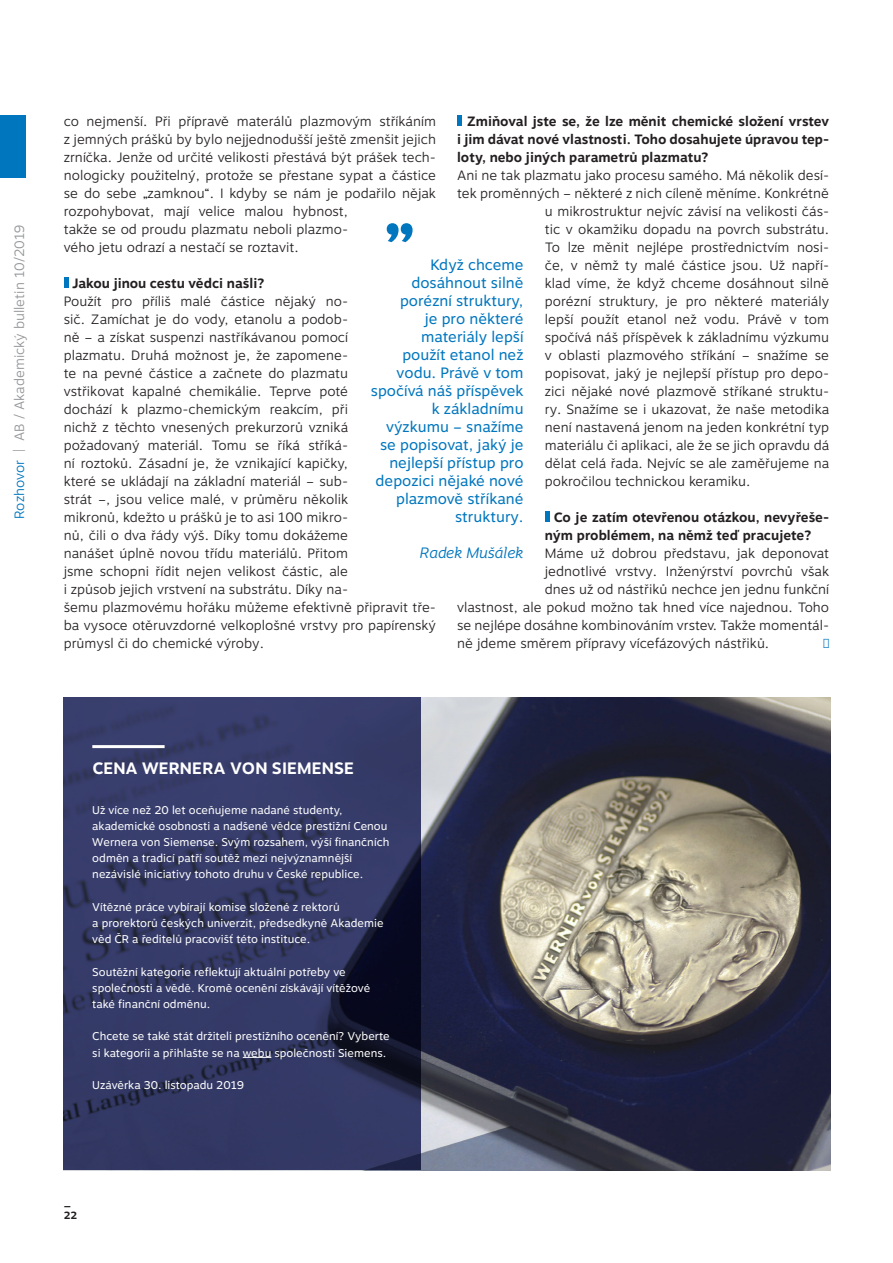
<style>
.page{position:relative;width:893px;height:1263px;background:#fff}
.page>*{position:absolute;margin:0;border:0;box-sizing:border-box;transform-origin:0 0}
.Mezititulek{font:700 16.5px "Motiva Sans";letter-spacing:.01em;color:#fff}
.Chleba{font:15px/18px "Motiva Sans";color:#0076be;text-align:right}
.Chleba-2{font:italic 300 15px "Motiva Sans";color:#0076be}
.Otázka{font:300 13.5px/18px "Motiva Sans";color:#231f20}
.Otázka-2{font:700 13.5px/18px "Motiva Sans";color:#231f20;text-align:justify}
.t1{font:300 13.5px "Motiva Sans";color:#939598}
.Chleba-3{font:11.25px/16.2px "Motiva Sans";color:#fff}
.t2{font:700 10.5px "Motiva Sans";color:#231f20}
.s1{color:#0076be}
</style>
<div class="page">
<img style="left:421px;top:697px;width:409px;height:473px">
<div style="left:0;top:116px;width:26px;height:62px;background:#0076be"></div>
<div style="left:457px;top:115px;width:5px;height:11px;background:#0076be"></div>
<hr style="left:545px;top:511px;width:4px;height:11px;background:#0076be">
<hr style="left:64px;top:277px;width:4px;height:11px;background:#0076be">
<svg style="left:387px;top:223px;width:26px;height:19px"></svg>
<svg style="left:64px;top:697px;width:357px;height:473px;background:#313661"></svg>
<svg style="left:243px;top:1057px;width:28px;height:1px"></svg>
<hr style="left:92px;top:745px;width:73px;height:3px;background:#fff">
<p class="t1" style="left:9px;top:519px;width:296px;rotate:-90deg"><span class="s1">Rozhovor</span> | AB / Akademický bulletin 10/2019</p>
<p class="Otázka" style="left:64px;top:112px;width:374px">co nejmenší. Při přípravě materálů plazmovým stříkáním z jemných prášků by bylo nejjednodušší ještě zmenšit jejich zrníčka. Jenže od určité velikosti přestává být prášek tech&shy;nologicky použitelný, protože se přestane sypat a částice se do sebe „zamknou“. I kdyby se nám je podařilo nějak rozpohybovat, mají velice malou hybnost,<br>takže se od proudu plazmatu neboli plazmo-<br>vého jetu odrazí a nestačí se roztavit.</p>
<p class="Otázka-2" style="left:72px;top:275px;width:194px">Jakou jinou cestu vědci našli?</p>
<p class="Otázka" style="left:64px;top:292px;width:374px">Použít pro příliš malé částice nějaký no-<br>sič. Zamíchat je do vody, etanolu a podob-<br>ně – a získat suspenzi nastříkávanou pomocí<br>plazmatu. Druhá možnost je, že zapomene-<br>te na pevné částice a začnete do plazmatu<br>vstřikovat kapalné chemikálie. Teprve poté<br>dochází k plazmo-‑chemickým reakcím, při<br>nichž z těchto vnesených prekurzorů vzniká<br>požadovaný materiál. Tomu se říká stříká-<br>ní roztoků. Zásadní je, že vznikající kapičky,<br>které se ukládají na základní materiál – sub-<br>strát –, jsou velice malé, v průměru několik<br>mikronů, kdežto u prášků je to asi 100 mikro-<br>nů, čili o dva řády výš. Díky tomu dokážeme<br>nanášet úplně novou třídu materiálů. Přitom<br>jsme schopni řídit nejen velikost částic, ale<br>i způsob jejich vrstvení na substrátu. Díky na-<br>šemu plazmovému hořáku můžeme efektivně připravit tře&shy;ba vysoce otěruvzdorné velkoplošné vrstvy pro papírenský průmysl či do chemické výroby.</p>
<p class="Otázka-2" style="left:457px;top:113px;width:374px;text-indent:10px">Zmiňoval jste se, že lze měnit chemické složení vrstev i jim dávat nové vlastnosti. Toho dosahujete úpravou tep‑ loty, nebo jiných parametrů plazmatu?</p>
<p class="Otázka" style="left:457px;top:166px;width:374px">Ani ne tak plazmatu jako procesu samého. Má několik desí-</p>
<p class="Otázka" style="left:457px;top:184px;width:374px">tek proměnných – některé z nich cíleně měníme. Konkrétně</p>
<p class="Otázka" style="left:545px;top:202px;width:286px">u mikrostruktur nejvíc závisí na velikosti čás-</p>
<p class="Otázka" style="left:545px;top:220px;width:286px">tic v okamžiku dopadu na povrch substrátu.</p>
<p class="Otázka" style="left:545px;top:238px;width:286px">To lze měnit nejlépe prostřednictvím nosi-</p>
<p class="Otázka" style="left:545px;top:256px;width:286px">če, v němž ty malé částice jsou. Už napří-</p>
<p class="Otázka" style="left:545px;top:274px;width:286px">klad víme, že když chceme dosáhnout silně</p>
<p class="Otázka" style="left:545px;top:292px;width:286px">porézní struktury, je pro některé materiály</p>
<p class="Otázka" style="left:545px;top:310px;width:286px">lepší použít etanol než vodu. Právě v tom</p>
<p class="Otázka" style="left:545px;top:328px;width:286px">spočívá náš příspěvek k základnímu výzkumu</p>
<p class="Otázka" style="left:545px;top:346px;width:286px">v oblasti plazmového stříkání – snažíme se</p>
<p class="Otázka" style="left:545px;top:364px;width:286px">popisovat, jaký je nejlepší přístup pro depo-</p>
<p class="Otázka" style="left:545px;top:382px;width:286px">zici nějaké nové plazmově stříkané struktu-</p>
<p class="Otázka" style="left:545px;top:400px;width:286px">ry. Snažíme se i ukazovat, že naše metodika</p>
<p class="Otázka" style="left:545px;top:418px;width:286px">není nastavená jenom na jeden konkrétní typ</p>
<p class="Otázka" style="left:545px;top:436px;width:286px">materiálu či aplikaci, ale že se jich opravdu dá</p>
<p class="Otázka" style="left:545px;top:454px;width:286px">dělat celá řada. Nejvíc se ale zaměřujeme na</p>
<p class="Otázka" style="left:545px;top:472px;width:207px">pokročilou technickou keramiku.</p>
<p class="Otázka-2" style="left:545px;top:509px;width:286px;text-indent:9px">Co je zatím otevřenou otázkou, nevyřeše‑ ným problémem, na němž teď pracujete?</p>
<p class="Otázka" style="left:545px;top:544px;width:286px">Máme už dobrou představu, jak deponovat</p>
<p class="Otázka" style="left:545px;top:562px;width:286px">jednotlivé vrstvy. Inženýrství povrchů však</p>
<p class="Otázka" style="left:545px;top:580px;width:286px">dnes už od nástřiků nechce jen jednu funkční</p>
<p class="Otázka" style="left:457px;top:598px;width:374px">vlastnost, ale pokud možno tak hned více najednou. Toho</p>
<p class="Otázka" style="left:457px;top:616px;width:374px">se nejlépe dosáhne kombinováním vrstev. Takže momentál-</p>
<p class="Otázka" style="left:457px;top:634px;width:314px">ně jdeme směrem přípravy vícefázových nástřiků.</p>
<p class="Chleba" style="left:371px;top:256px;width:154px">Když chceme dosáhnout silně porézní struktury,<br>je pro některé materiály lepší<br>použít etanol než vodu. Právě v tom spočívá náš příspěvek k základnímu výzkumu – snažíme se popisovat, jaký je nejlepší přístup pro depozici nějaké nové plazmově stříkané struktury.</p>
<p class="Chleba-2" style="left:420px;top:542px;width:105px">Radek Mušálek</p>
<p class="Mezititulek" style="left:92px;top:756px;width:263px">CENA WERNERA VON SIEMENSE</p>
<p class="Chleba-3" style="left:92px;top:801px;width:299px">Už více než 20 let oceňujeme nadané studenty, akademické osobnosti a nadšené vědce prestižní Cenou Wernera von Siemense. Svým rozsahem, výší finančních odměn a tradicí patří soutěž mezi nejvýznamnější nezávislé iniciativy tohoto druhu v České republice.</p>
<p class="Chleba-3" style="left:92px;top:899px;width:293px">Vítězné práce vybírají komise složené z rektorů<br>a prorektorů českých univerzit, předsedkyně Akademie věd ČR a ředitelů pracovišť této instituce.</p>
<p class="Chleba-3" style="left:92px;top:963px;width:279px">Soutěžní kategorie reflektují aktuální potřeby ve společnosti a vědě. Kromě ocenění získávájí vítěžové také finanční odměnu.</p>
<p class="Chleba-3" style="left:92px;top:1028px;width:299px">Chcete se také stát držiteli prestižního ocenění? Vyberte si kategorii a přihlašte se na webu společnosti Siemens.</p>
<p class="Chleba-3" style="left:92px;top:1077px;width:153px">Uzávěrka 30. listopadu 2019</p>
<p class="t2" style="left:64px;top:1194px;width:9px">_</p>
<p class="t2" style="left:64px;top:1207px;width:15px">22</p>
</div>
